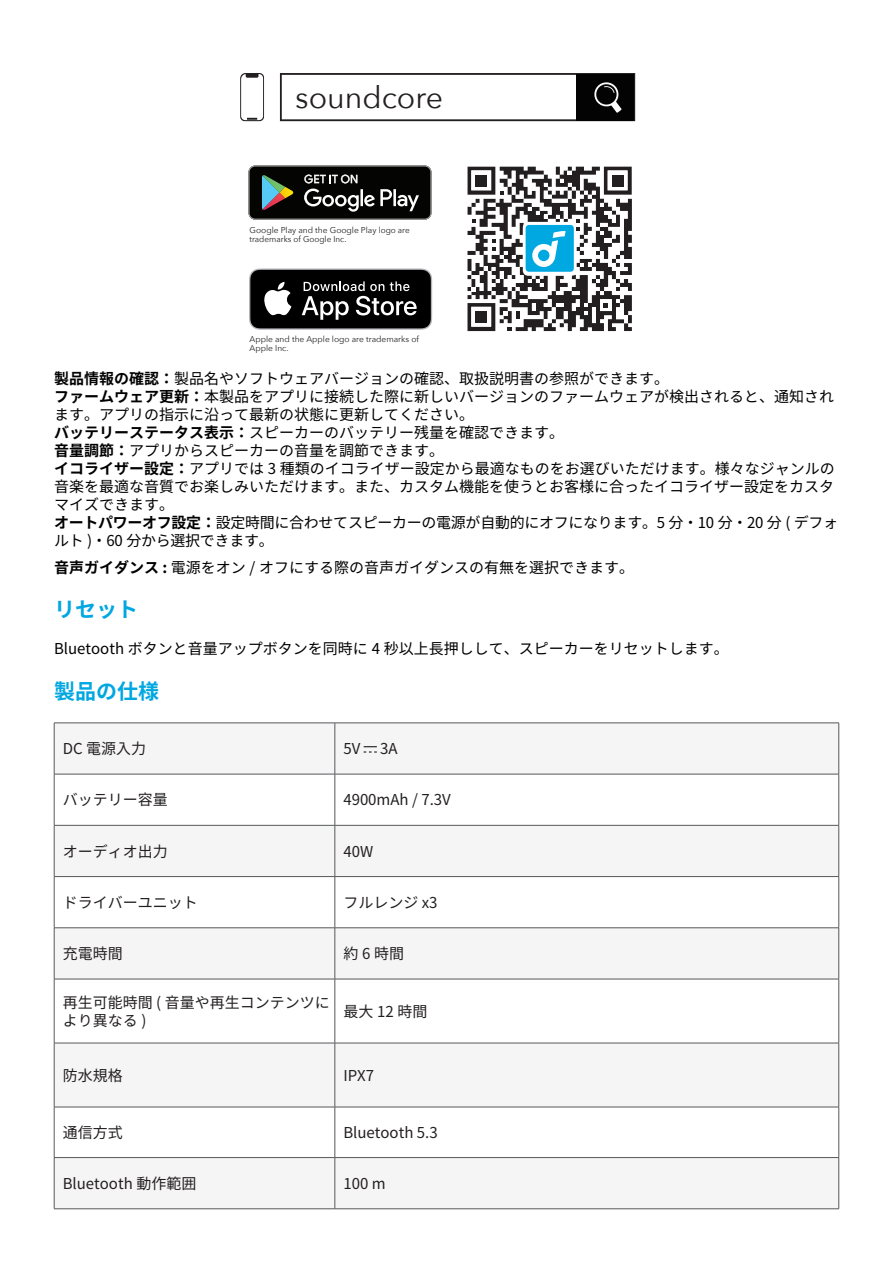
<style>
.page{position:relative;width:893px;height:1263px;background:#fff}
.page>*{position:absolute;margin:0;border:0;box-sizing:border-box;transform-origin:0 0}
.t1{font:30.3px "Avenir Next";color:#231f20}
.蓝标题{font:700 21px "Noto Sans JP";color:#00a7e1}
.primary_text{font:15px/18px "Noto Sans JP";color:#000}
.Primary_text{font:15px/18px "Noto Sans JP";color:#231f20}
.正文{font:15px "Noto Sans JP";color:#000}
.正文-2{font:15px/18px "Noto Sans JP";letter-spacing:-.02em;color:#000}
.t2{font:8.4px/9.3px "Avenir Next";color:#231f20}
.s1{font-weight:700}
</style>
<div class="page">
<svg style="left:248px;top:165px;width:183px;height:55px;background:#2d302d"></svg>
<svg style="left:249px;top:268px;width:183px;height:62px;background:#343435"></svg>
<svg style="left:280px;top:73px;width:355px;height:48px"></svg>
<svg style="left:240px;top:73px;width:24px;height:48px"></svg>
<svg style="left:467px;top:166px;width:165px;height:166px"></svg>
<div style="left:55px;top:724px;width:783px;height:484px;background:#f5f5f6"></div>
<svg style="left:55px;top:775px;width:783px;height:152px"></svg>
<svg style="left:55px;top:980px;width:783px;height:177px"></svg>
<hr style="left:54px;top:723px;width:281px;height:1px;background:#57585a">
<hr style="left:54px;top:723px;width:1px;height:51px;background:#57585a">
<hr style="left:335px;top:723px;width:504px;height:1px;background:#57585a">
<hr style="left:335px;top:723px;width:1px;height:51px;background:#57585a">
<hr style="left:838px;top:723px;width:1px;height:51px;background:#57585a">
<hr style="left:54px;top:774px;width:281px;height:1px;background:#57585a">
<hr style="left:54px;top:774px;width:1px;height:51px;background:#57585a">
<hr style="left:335px;top:774px;width:504px;height:1px;background:#57585a">
<hr style="left:335px;top:774px;width:1px;height:51px;background:#57585a">
<hr style="left:838px;top:774px;width:1px;height:51px;background:#57585a">
<hr style="left:54px;top:825px;width:281px;height:1px;background:#57585a">
<hr style="left:54px;top:825px;width:1px;height:51px;background:#57585a">
<hr style="left:335px;top:825px;width:504px;height:1px;background:#57585a">
<hr style="left:335px;top:825px;width:1px;height:51px;background:#57585a">
<hr style="left:838px;top:825px;width:1px;height:51px;background:#57585a">
<hr style="left:54px;top:876px;width:281px;height:1px;background:#57585a">
<hr style="left:54px;top:877px;width:1px;height:50px;background:#57585a">
<hr style="left:335px;top:876px;width:504px;height:1px;background:#57585a">
<hr style="left:335px;top:877px;width:1px;height:50px;background:#57585a">
<hr style="left:838px;top:877px;width:1px;height:50px;background:#57585a">
<hr style="left:54px;top:927px;width:281px;height:1px;background:#57585a">
<hr style="left:54px;top:928px;width:1px;height:51px;background:#57585a">
<hr style="left:335px;top:927px;width:504px;height:1px;background:#57585a">
<hr style="left:335px;top:928px;width:1px;height:51px;background:#57585a">
<hr style="left:838px;top:928px;width:1px;height:51px;background:#57585a">
<hr style="left:54px;top:979px;width:281px;height:1px;background:#57585a">
<hr style="left:54px;top:979px;width:1px;height:64px;background:#57585a">
<hr style="left:335px;top:979px;width:504px;height:1px;background:#57585a">
<hr style="left:335px;top:979px;width:1px;height:64px;background:#57585a">
<hr style="left:838px;top:979px;width:1px;height:64px;background:#57585a">
<hr style="left:54px;top:1043px;width:281px;height:1px;background:#57585a">
<hr style="left:54px;top:1043px;width:1px;height:64px;background:#57585a">
<hr style="left:335px;top:1043px;width:504px;height:1px;background:#57585a">
<hr style="left:335px;top:1043px;width:1px;height:64px;background:#57585a">
<hr style="left:838px;top:1043px;width:1px;height:64px;background:#57585a">
<hr style="left:54px;top:1107px;width:281px;height:1px;background:#57585a">
<hr style="left:54px;top:1107px;width:1px;height:50px;background:#57585a">
<hr style="left:335px;top:1107px;width:504px;height:1px;background:#57585a">
<hr style="left:335px;top:1107px;width:1px;height:50px;background:#57585a">
<hr style="left:838px;top:1107px;width:1px;height:50px;background:#57585a">
<hr style="left:54px;top:1157px;width:281px;height:1px;background:#57585a">
<hr style="left:54px;top:1158px;width:1px;height:50px;background:#57585a">
<hr style="left:54px;top:1208px;width:281px;height:1px;background:#57585a">
<hr style="left:335px;top:1157px;width:504px;height:1px;background:#57585a">
<hr style="left:335px;top:1158px;width:1px;height:50px;background:#57585a">
<hr style="left:838px;top:1158px;width:1px;height:50px;background:#57585a">
<hr style="left:335px;top:1208px;width:504px;height:1px;background:#57585a">
<svg style="left:364px;top:746px;width:13px;height:7px"></svg>
<p class="t1" style="left:295px;top:71px;width:149px">soundcore</p>
<p class="t2" style="left:250px;top:225px;width:162px">Google Play and the Google Play logo are trademarks of Google Inc.</p>
<p class="t2" style="left:250px;top:334px;width:171px">Apple and the Apple logo are trademarks of<br>Apple Inc.</p>
<p class="primary_text" style="left:54px;top:370px;width:616px"><span class="s1">製品情報の確認：</span>製品名やソフトウェアバージョンの確認、取扱説明書の参照ができます。</p>
<p class="primary_text" style="left:54px;top:388px;width:781px"><span class="s1">ファームウェア更新：</span>本製品をアプリに接続した際に新しいバージョンのファームウェアが検出されると、通知されます。アプリの指示に沿って最新の状態に更新してください。</p>
<p class="primary_text" style="left:54px;top:424px;width:511px"><span class="s1">バッテリーステータス表示：</span>スピーカーのバッテリー残量を確認できます。</p>
<p class="primary_text" style="left:54px;top:442px;width:391px"><span class="s1">音量調節：</span>アプリからスピーカーの音量を調節できます。</p>
<p class="primary_text" style="left:54px;top:460px;width:782px;text-align:justify"><span class="s1">イコライザー設定：</span>アプリでは 3 種類のイコライザー設定から最適なものをお選びいただけます。様々なジャンルの音楽を最適な音質でお楽しみいただけます。また、カスタム機能を使うとお客様に合ったイコライザー設定をカスタマイズできます。</p>
<p class="正文-2" style="left:54px;top:514px;width:786px"><span class="s1">オートパワーオフ設定：</span>設定時間に合わせてスピーカーの電源が自動的にオフになります。5 分・10 分・20 分 ( デフォルト )・60 分から選択できます。</p>
<p class="正文" style="left:54px;top:559px;width:582px"><span class="s1">音声ガイダンス :</span> 電源をオン / オフにする際の音声ガイダンスの有無を選択できます。</p>
<p class="蓝标题" style="left:54px;top:598px;width:85px">リセット</p>
<p class="正文" style="left:54px;top:640px;width:676px">Bluetooth ボタンと音量アップボタンを同時に 4 秒以上長押しして、スピーカーをリセットします。</p>
<p class="蓝标题" style="left:54px;top:679px;width:106px">製品の仕様</p>
<p class="Primary_text" style="left:63px;top:740px;width:85px">DC 電源入力</p>
<p class="Primary_text" style="left:343px;top:740px;width:18px">5V</p>
<p class="Primary_text" style="left:380px;top:740px;width:19px">3A</p>
<p class="Primary_text" style="left:63px;top:791px;width:106px">バッテリー容量</p>
<p class="Primary_text" style="left:343px;top:791px;width:109px">4900mAh / 7.3V</p>
<p class="Primary_text" style="left:63px;top:842px;width:106px">オーディオ出力</p>
<p class="Primary_text" style="left:343px;top:842px;width:31px">40W</p>
<p class="Primary_text" style="left:63px;top:894px;width:136px">ドライバーユニット</p>
<p class="Primary_text" style="left:343px;top:894px;width:96px">フルレンジ x3</p>
<p class="Primary_text" style="left:63px;top:945px;width:61px">充電時間</p>
<p class="Primary_text" style="left:343px;top:945px;width:62px">約6時間</p>
<p class="Primary_text" style="left:63px;top:993px;width:269px">再生可能時間 ( 音量や再生コンテンツにより異なる )</p>
<p class="Primary_text" style="left:343px;top:1002px;width:86px">最大 12 時間</p>
<p class="Primary_text" style="left:63px;top:1066px;width:61px">防水規格</p>
<p class="Primary_text" style="left:343px;top:1066px;width:32px">IPX7</p>
<p class="Primary_text" style="left:63px;top:1124px;width:61px">通信方式</p>
<p class="Primary_text" style="left:343px;top:1124px;width:96px">Bluetooth 5.3</p>
<p class="Primary_text" style="left:63px;top:1175px;width:135px">Bluetooth 動作範囲</p>
<p class="Primary_text" style="left:343px;top:1175px;width:44px">100 m</p>
</div>
